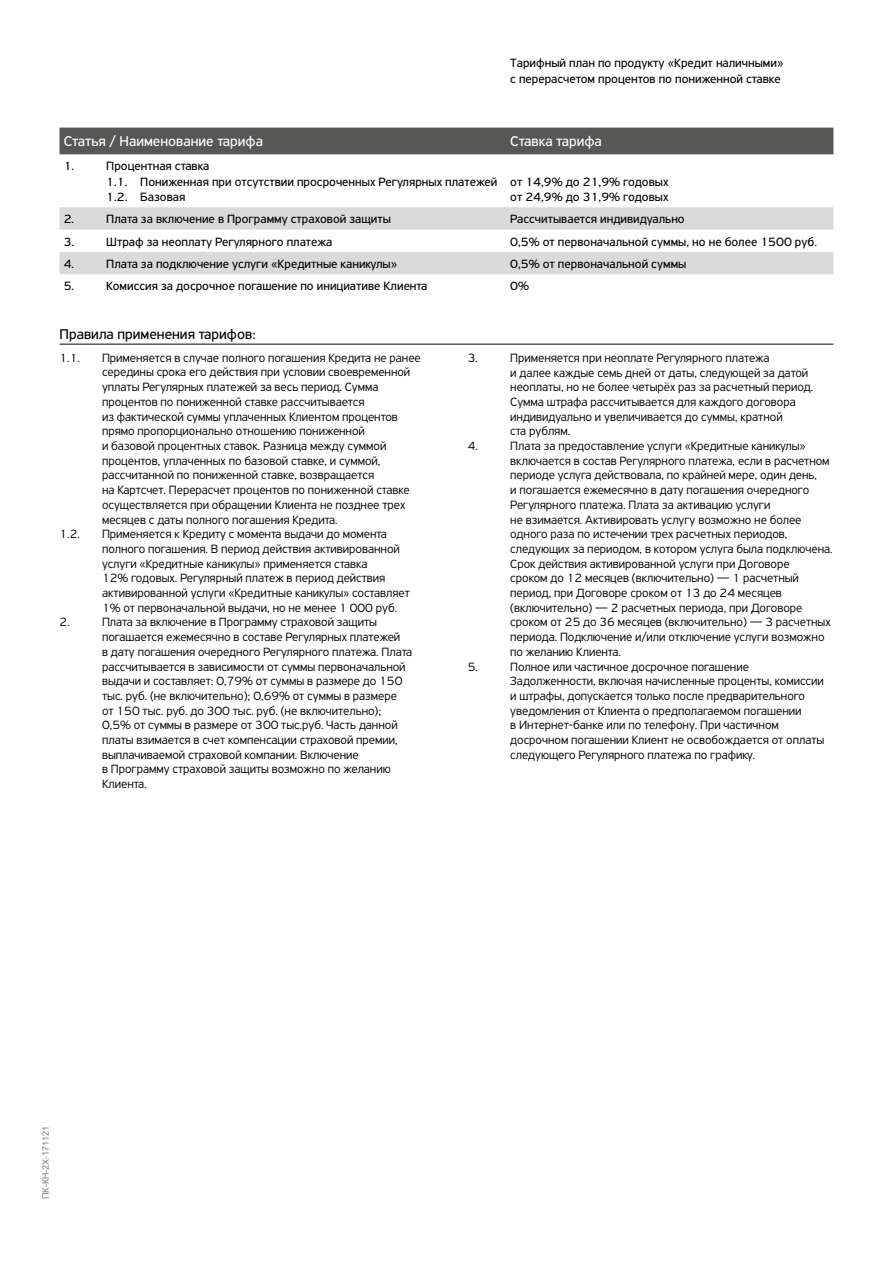
<style>
.page{position:relative;width:893px;height:1263px;background:#fff}
.page>*{position:absolute;margin:0;border:0;box-sizing:border-box;transform-origin:0 0}
.t1{font:15px "PF Highway Sans Pro";color:#fff}
.t2{font:15px "PF Highway Sans Pro";color:#000}
.t3{font:300 12.75px/14.7px "PF Highway Sans Pro";letter-spacing:-.005em;color:#000}
.t4{font:12.75px/15.3px "PF Highway Sans Pro";color:#000}
.t5{font:9px "Arial";color:#808080}
</style>
<div class="page">
<div style="left:60px;top:128px;width:773px;height:26px;background:#575756"></div>
<svg style="left:60px;top:207px;width:773px;height:67px;fill:#dadada"></svg>
<hr style="left:60px;top:343px;width:773px;height:2px;background:#575756">
<p class="t4" style="left:510px;top:56px;width:275px">Тарифный план по продукту «Кредит наличными» с перерасчетом процентов по пониженной ставке</p>
<p class="t1" style="left:64px;top:132px;width:201px">Статья / Наименование тарифа</p>
<p class="t1" style="left:510px;top:132px;width:93px">Ставка тарифа</p>
<p class="t4" style="left:64px;top:158px;width:12px">1.</p>
<p class="t4" style="left:106px;top:158px;width:393px">Процентная ставка<br>1.1. Пониженная при отсутствии просроченных Регулярных платежей<br>1.2. Базовая</p>
<p class="t4" style="left:510px;top:174px;width:160px">от 14,9% до 21,9% годовых от 24,9% до 31,9% годовых</p>
<p class="t4" style="left:64px;top:211px;width:12px">2.</p>
<p class="t4" style="left:106px;top:211px;width:286px">Плата за включение в Программу страховой защиты</p>
<p class="t4" style="left:510px;top:211px;width:176px">Рассчитывается индивидуально</p>
<p class="t4" style="left:64px;top:234px;width:12px">3.</p>
<p class="t4" style="left:106px;top:234px;width:227px">Штраф за неоплату Регулярного платежа</p>
<p class="t4" style="left:510px;top:234px;width:308px">0,5% от первоначальной суммы, но не более 1500 руб.</p>
<p class="t4" style="left:64px;top:256px;width:12px">4.</p>
<p class="t4" style="left:106px;top:256px;width:292px">Плата за подключение услуги «Кредитные каникулы»</p>
<p class="t4" style="left:510px;top:256px;width:178px">0,5% от первоначальной суммы</p>
<p class="t4" style="left:64px;top:278px;width:12px">5.</p>
<p class="t4" style="left:106px;top:278px;width:323px">Комиссия за досрочное погашение по инициативе Клиента</p>
<p class="t4" style="left:510px;top:278px;width:20px">0%</p>
<p class="t2" style="left:60px;top:325px;width:198px">Правила применения тарифов:</p>
<p class="t3" style="left:60px;top:350px;width:22px">1.1.</p>
<p class="t3" style="left:102px;top:350px;width:320px">Применяется в случае полного погашения Кредита не ранее середины срока его действия при условии своевременной уплаты Регулярных платежей за весь период. Сумма процентов по пониженной ставке рассчитывается<br>из фактической суммы уплаченных Клиентом процентов прямо пропорционально отношению пониженной<br>и базовой процентных ставок. Разница между суммой процентов, уплаченных по базовой ставке, и суммой, рассчитанной по пониженной ставке, возвращается<br>на Картсчет. Перерасчет процентов по пониженной ставке осуществляется при обращении Клиента не позднее трех месяцев с даты полного погашения Кредита.</p>
<p class="t3" style="left:60px;top:527px;width:22px">1.2.</p>
<p class="t3" style="left:102px;top:527px;width:309px">Применяется к Кредиту с момента выдачи до момента полного погашения. В период действия активированной услуги «Кредитные каникулы» применяется ставка<br>12% годовых. Регулярный платеж в период действия активированной услуги «Кредитные каникулы» составляет 1% от первоначальной выдачи, но не менее 1 000 руб.</p>
<p class="t3" style="left:60px;top:615px;width:12px">2.</p>
<p class="t3" style="left:102px;top:615px;width:312px">Плата за включение в Программу страховой защиты погашается ежемесячно в составе Регулярных платежей<br>в дату погашения очередного Регулярного платежа. Плата рассчитывается в зависимости от суммы первоначальной выдачи и составляет: 0,79% от суммы в размере до 150 тыс. руб. (не включительно); 0,69% от суммы в размере<br>от 150 тыс. руб. до 300 тыс. руб. (не включительно); 0,5% от суммы в размере от 300 тыс.руб. Часть данной платы взимается в счет компенсации страховой премии, выплачиваемой страховой компании. Включение<br>в Программу страховой защиты возможно по желанию Клиента.</p>
<p class="t3" style="left:468px;top:350px;width:12px">3.</p>
<p class="t3" style="left:510px;top:350px;width:304px">Применяется при неоплате Регулярного платежа<br>и далее каждые семь дней от даты, следующей за датой неоплаты, но не более четырёх раз за расчетный период.<br>Сумма штрафа рассчитывается для каждого договора индивидуально и увеличивается до суммы, кратной<br>ста рублям.</p>
<p class="t3" style="left:468px;top:438px;width:12px">4.</p>
<p class="t3" style="left:510px;top:438px;width:324px">Плата за предоставление услуги «Кредитные каникулы» включается в состав Регулярного платежа, если в расчетном периоде услуга действовала, по крайней мере, один день,<br>и погашается ежемесячно в дату погашения очередного Регулярного платежа. Плата за активацию услуги<br>не взимается. Активировать услугу возможно не более одного раза по истечении трех расчетных периодов, следующих за периодом, в котором услуга была подключена.<br>Срок действия активированной услуги при Договоре<br>сроком до 12 месяцев (включительно) — 1 расчетный период, при Договоре сроком от 13 до 24 месяцев (включительно) — 2 расчетных периода, при Договоре сроком от 25 до 36 месяцев (включительно) — 3 расчетных периода. Подключение и/или отключение услуги возможно по желанию Клиента.</p>
<p class="t3" style="left:468px;top:659px;width:12px">5.</p>
<p class="t3" style="left:510px;top:659px;width:316px">Полное или частичное досрочное погашение Задолженности, включая начисленные проценты, комиссии и штрафы, допускается только после предварительного уведомления от Клиента о предполагаемом погашении<br>в Интернет-банке или по телефону. При частичном досрочном погашении Клиент не освобождается от оплаты следующего Регулярного платежа по графику.</p>
<p class="t5" style="left:40px;top:1199px;width:74px;rotate:-90deg">ПК-КН-2Х-171121</p>
</div>
